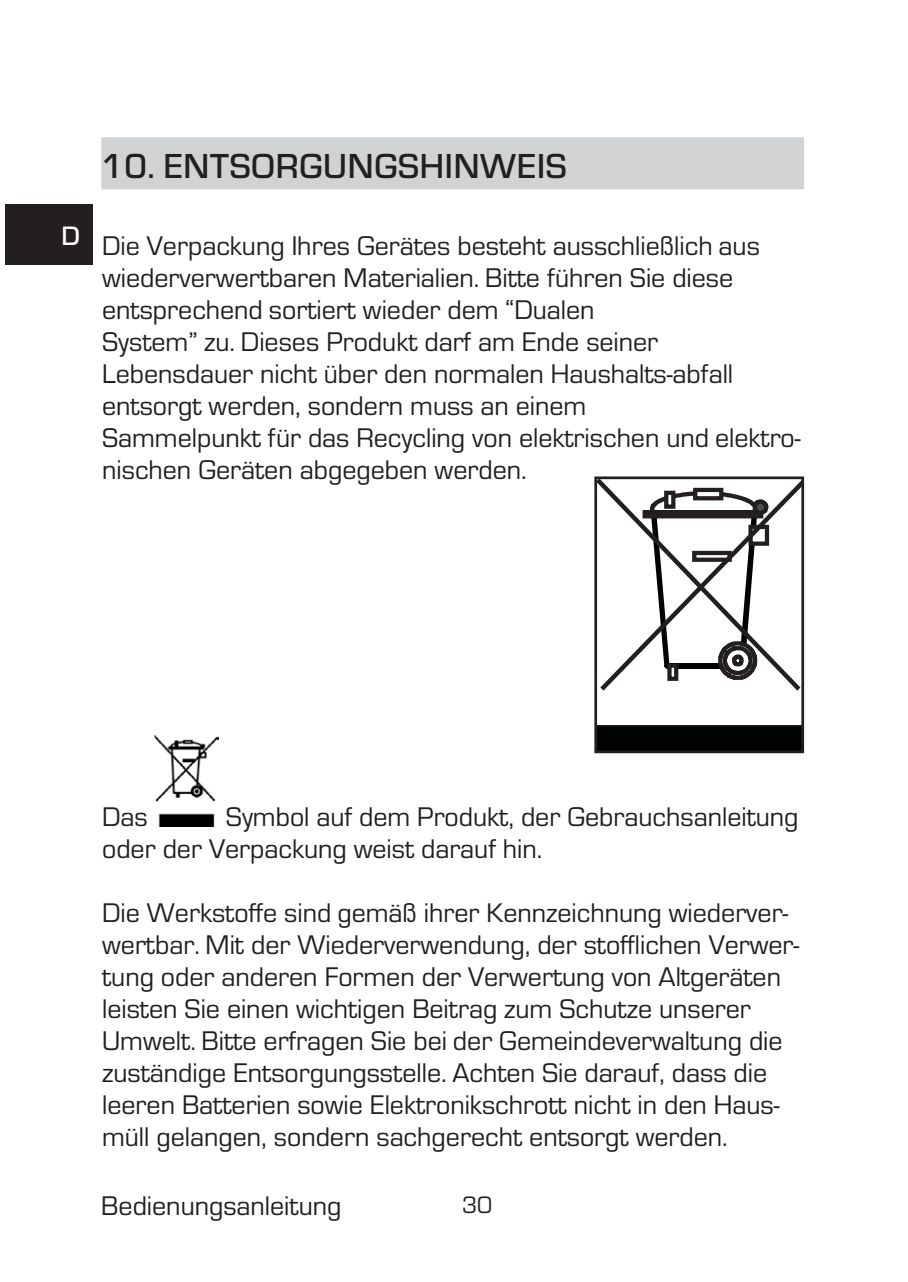
<style>
.page{position:relative;width:908px;height:1282px;background:#fff}
.page>*{position:absolute;margin:0;border:0;box-sizing:border-box;transform-origin:0 0}
.t1{font:500 36px "Eurostile OT";letter-spacing:.02em;color:#231f20}
.t2{font:28px/32px "Eurostile OT";color:#231f20}
.t3{font:500 27.6px "Eurostile OT";color:#fff}
.t4{font:24.4px "Eurostile OT";color:#231f20}
</style>
<div class="page">
<div style="left:5px;top:204px;width:87px;height:61px;background:#231f20"></div>
<div style="left:101px;top:137px;width:702px;height:52px;background:#d1d2d4"></div>
<img style="left:155px;top:735px;width:64px;height:91px">
<svg style="left:598px;top:480px;width:201px;height:211px"></svg>
<svg style="left:598px;top:725px;width:201px;height:24px;background:#030505"></svg>
<div style="left:594px;top:476px;width:209px;height:277px;border:3px solid #231f20"></div>
<p class="t3" style="left:61px;top:220px;width:20px">D</p>
<p class="t1" style="left:101px;top:146px;width:467px">10. ENTSORGUNGSHINWEIS</p>
<p class="t2" style="left:102px;top:230px;width:699px">Die Verpackung Ihres Gerätes besteht ausschließlich aus wiederverwertbaren Materialien. Bitte führen Sie diese entsprechend sortiert wieder dem “Dualen<br>System” zu. Dieses Produkt darf am Ende seiner Lebensdauer nicht über den normalen Haushalts-abfall entsorgt werden, sondern muss an einem<br>Sammelpunkt für das Recycling von elektrischen und elektro&shy;nischen Geräten abgegeben werden.</p>
<p class="t2" style="left:102px;top:801px;width:697px;text-indent:124px">Symbol auf dem Produkt, der Gebrauchsanleitung oder der Verpackung weist darauf hin.</p>
<p class="t2" style="left:102px;top:897px;width:698px">Die Werkstoffe sind gemäß ihrer Kennzeichnung wiederver&shy;wertbar. Mit der Wiederverwendung, der stofflichen Verwer&shy;tung oder anderen Formen der Verwertung von Altgeräten leisten Sie einen wichtigen Beitrag zum Schutze unserer Umwelt. Bitte erfragen Sie bei der Gemeindeverwaltung die zuständige Entsorgungsstelle. Achten Sie darauf, dass die leeren Batterien sowie Elektronikschrott nicht in den Haus&shy;müll gelangen, sondern sachgerecht entsorgt werden.</p>
<p class="t2" style="left:102px;top:801px;width:47px">Das</p>
<p class="t2" style="left:101px;top:1190px;width:241px">Bedienungsanleitung</p>
<p class="t4" style="left:462px;top:1191px;width:32px">30</p>
</div>
